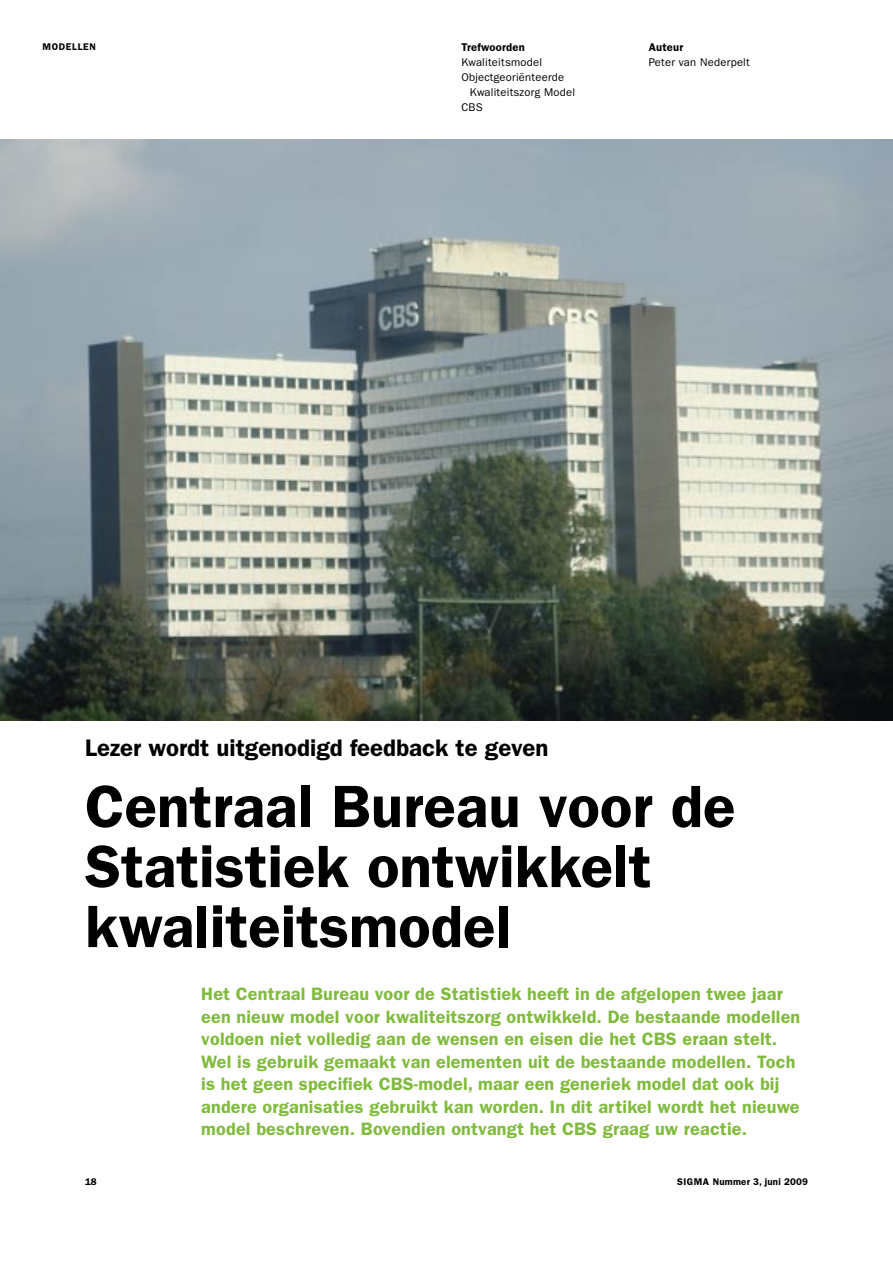
<style>
.page{position:relative;width:893px;height:1263px;background:#fff}
.page>*{position:absolute;margin:0;border:0;box-sizing:border-box;transform-origin:0 0}
.t1{font:600 60px/60px "Franklin Gothic";color:#000}
.t2{font:600 24px "Franklin Gothic";color:#000}
.t3{font:600 18px/22.5px "Franklin Gothic";letter-spacing:.01em;color:#80bb3d}
.t4{font:11.25px "Franklin Gothic";letter-spacing:.02em;color:#000}
.t5{font:600 11.25px "Franklin Gothic";letter-spacing:.02em;color:#000}
.t6{font:600 9.75px "Franklin Gothic";letter-spacing:.015em;color:#000}
.t7{font:600 9.75px "Franklin Gothic";letter-spacing:.065em;color:#000}
</style>
<div class="page">
<img style="left:0;top:139px;width:893px;height:581px">
<p class="t7" style="left:43px;top:41px;width:55px">MODELLEN</p>
<p class="t5" style="left:461px;top:40px;width:65px">Trefwoorden</p>
<p class="t4" style="left:461px;top:56px;width:82px">Kwaliteitsmodel</p>
<p class="t4" style="left:461px;top:71px;width:104px">Objectgeoriënteerde</p>
<p class="t4" style="left:470px;top:86px;width:107px">Kwaliteitszorg Model</p>
<p class="t4" style="left:461px;top:101px;width:23px">CBS</p>
<p class="t5" style="left:649px;top:40px;width:36px">Auteur</p>
<p class="t4" style="left:649px;top:56px;width:103px">Peter van Nederpelt</p>
<h2 class="t2" style="left:85px;top:734px;width:465px">Lezer wordt uitgenodigd feedback te geven</h2>
<h1 class="t1" style="left:85px;top:776px;width:652px">Centraal Bureau voor de<br>Statistiek ontwikkelt kwaliteitsmodel</h1>
<p class="t3" style="left:201px;top:983px;width:601px">Het Centraal Bureau voor de Statistiek heeft in de afgelopen twee jaar een nieuw model voor kwaliteitszorg ontwikkeld. De bestaande modellen voldoen niet volledig aan de wensen en eisen die het CBS eraan stelt.<br>Wel is gebruik gemaakt van elementen uit de bestaande modellen. Toch is het geen specifiek CBS-model, maar een generiek model dat ook bij andere organisaties gebruikt kan worden. In dit artikel wordt het nieuwe model beschreven. Bovendien ontvangt het CBS graag uw reactie.</p>
<p class="t6" style="left:85px;top:1176px;width:13px">18</p>
<p class="t6" style="left:677px;top:1176px;width:132px">SIGMA Nummer 3, juni 2009</p>
</div>
